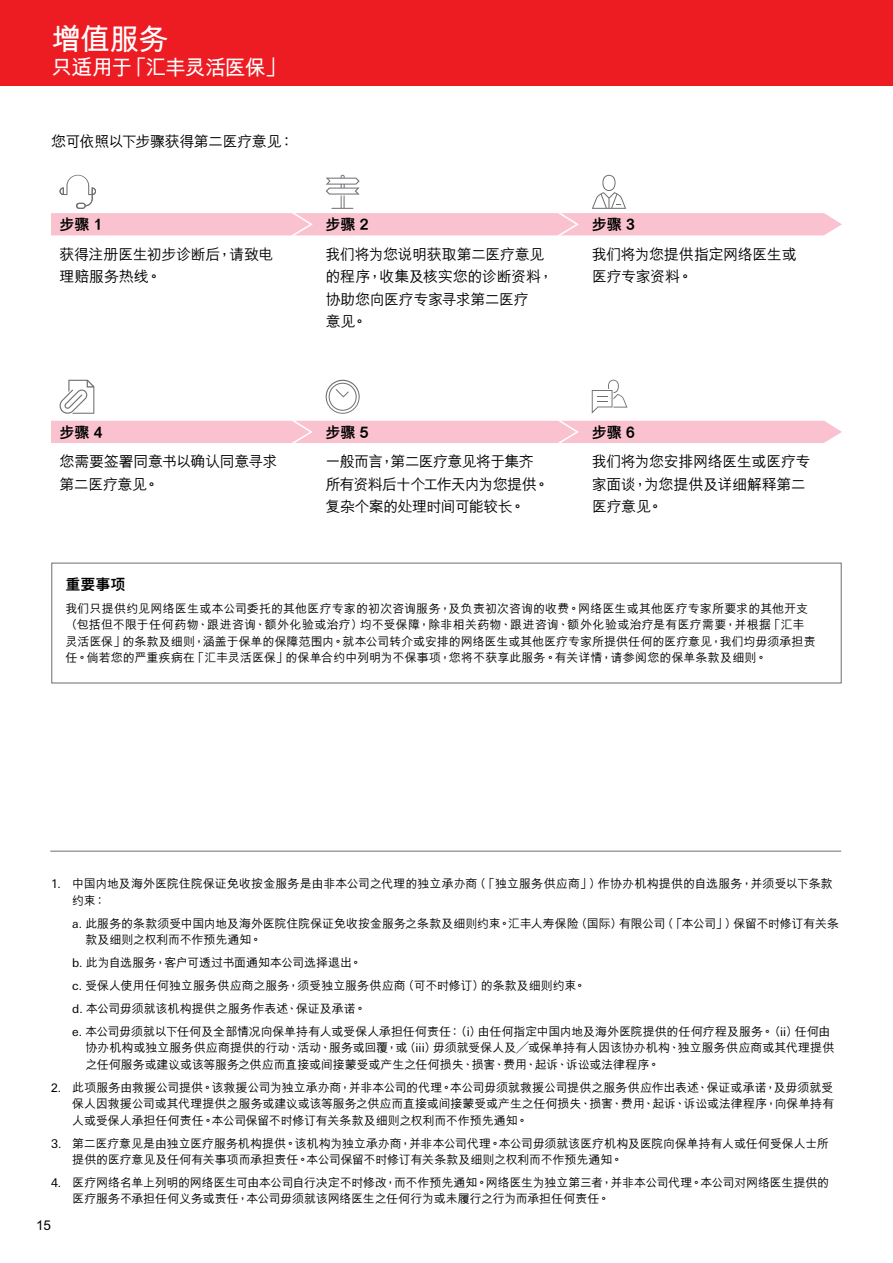
<style>
.page{position:relative;width:893px;height:1263px;background:#fff}
.page>*{position:absolute;margin:0;border:0;box-sizing:border-box;transform-origin:0 0}
.t1{font:700 30px "M Hei PR Cfor HSBC";color:#fff}
.t2{font:700 21px "M Hei PR Cfor HSBC";letter-spacing:-.05em;color:#fff}
.t3{font:500 15px/22.5px "M Hei PR Cfor HSBC";letter-spacing:-.03em;color:#000}
.t4{font:500 15px/22.5px "M Hei PR Cfor HSBC";letter-spacing:-.05em;color:#000}
.t5{font:800 15px "M Hei PR Cfor HSBC";color:#000}
.t6{font:500 13.5px "M Hei H Kfor HSBC";color:#000}
.t7{font:500 12px/16.5px "M Hei PR Cfor HSBC";letter-spacing:-.005em;color:#000}
.s1{font-family:"M Hei H Kfor HSBC";font-weight:700}
.s2{font-family:"M Hei H Kfor HSBC"}
.s3{font-family:"Univers Nextfor HSBC";font-weight:400}
</style>
<div class="page">
<div style="left:0;top:0;width:893px;height:85px;background:#ed1c23"></div>
<hr style="left:50px;top:851px;width:791px;height:1px;background:#6d6e71">
<svg style="left:51px;top:174px;width:791px;height:62px"></svg>
<svg style="left:51px;top:379px;width:791px;height:64px"></svg>
<div style="left:51px;top:563px;width:791px;height:120px;border:1px solid #6d6e71"></div>
<h1 class="t1" style="left:51px;top:24px;width:119px">增值服务</h1>
<h2 class="t2" style="left:51px;top:56px;width:236px">只适用于「汇丰灵活医保」</h2>
<p class="t3" style="left:51px;top:130px;width:245px">您可依照以下步骤获得第二医疗意见<span class="s1">：</span></p>
<p class="t5" style="left:60px;top:217px;width:45px">步骤 <span class="s2">1</span></p>
<p class="t5" style="left:326px;top:217px;width:45px">步骤 <span class="s2">2</span></p>
<p class="t5" style="left:592px;top:217px;width:45px">步骤 <span class="s2">3</span></p>
<p class="t3" style="left:60px;top:243px;width:216px">获得注册医生初步诊断后<span class="s1">，</span>请致电理赔服务热线<span class="s1">。</span></p>
<p class="t3" style="left:326px;top:243px;width:229px">我们将为您说明获取第二医疗意见的程序<span class="s1">，</span>收集及核实您的诊断资料<span class="s1">，</span>协助您向医疗专家寻求第二医疗<br>意见<span class="s1">。</span></p>
<p class="t3" style="left:592px;top:243px;width:206px">我们将为您提供指定网络医生或医疗专家资料<span class="s1">。</span></p>
<p class="t5" style="left:60px;top:425px;width:45px">步骤 <span class="s2">4</span></p>
<p class="t5" style="left:326px;top:425px;width:45px">步骤 <span class="s2">5</span></p>
<p class="t5" style="left:592px;top:425px;width:45px">步骤 <span class="s2">6</span></p>
<p class="t3" style="left:60px;top:450px;width:219px">您需要签署同意书以确认同意寻求第二医疗意见<span class="s1">。</span></p>
<p class="t4" style="left:326px;top:450px;width:225px">一般而言<span class="s1">，</span>第二医疗意见将于集齐所有资料后十个工作天内为您提供<span class="s1">。</span>复杂个案的处理时间可能较长<span class="s1">。</span></p>
<p class="t3" style="left:592px;top:450px;width:220px">我们将为您安排网络医生或医疗专家面谈<span class="s1">，</span>为您提供及详细解释第二医疗意见<span class="s1">。</span></p>
<p class="t5" style="left:65px;top:577px;width:61px">重要事项</p>
<p class="t7" style="left:65px;top:600px;width:752px">我们只提供约见网络医生或本公司委托的其他医疗专家的初次咨询服务<span class="s1">，</span>及负责初次咨询的收费<span class="s1">。</span>网络医生或其他医疗专家所要求的其他开支（包括但不限于任何药物<span class="s1">、</span>跟进咨询<span class="s1">、</span>额外化验或治疗）均不受保障<span class="s1">，</span>除非相关药物<span class="s1">、</span>跟进咨询<span class="s1">、</span>额外化验或治疗是有医疗需要<span class="s1">，</span>并根据「汇丰灵活医保」的条款及细则<span class="s1">，</span>涵盖于保单的保障范围内<span class="s1">。</span>就本公司转介或安排的网络医生或其他医疗专家所提供任何的医疗意见<span class="s1">，</span>我们均毋须承担责任<span class="s1">。</span>倘若您的严重疾病在「汇丰灵活医保」的保单合约中列明为不保事项<span class="s1">，</span>您将不获享此服务<span class="s1">。</span>有关详情<span class="s1">，</span>请参阅您的保单条款及细则<span class="s1">。</span></p>
<p class="t7" style="left:72px;top:875px;width:762px;text-indent:-21px"><span class="s3">1</span>. 中国内地及海外医院住院保证免收按金服务是由非本公司之代理的独立承办商（「独立服务供应商」）作协办机构提供的自选服务<span class="s1">，</span>并须受以下条款约束<span class="s1">：</span></p>
<p class="t7" style="left:86px;top:915px;width:755px;text-indent:-13px"><span class="s3">a</span>. 此服务的条款须受中国内地及海外医院住院保证免收按金服务之条款及细则约束<span class="s1">。</span>汇丰人寿保险（国际）有限公司（「本公司」）保留不时修订有关条款及细则之权利而不作预先通知<span class="s1">。</span></p>
<p class="t7" style="left:72px;top:951px;width:760px;line-height:23px"><span class="s3">b</span>. 此为自选服务<span class="s1">，</span>客户可透过书面通知本公司选择退出<span class="s1">。<br></span><span class="s3">c</span>. 受保人使用任何独立服务供应商之服务<span class="s1">，</span>须受独立服务供应商（可不时修订）的条款及细则约束<span class="s1">。<br></span><span class="s3">d</span>. 本公司毋须就该机构提供之服务作表述<span class="s1">、</span>保证及承诺<span class="s1">。<br></span><span class="s3">e</span>. 本公司毋须就以下任何及全部情况向保单持有人或受保人承担任何责任<span class="s1">：</span>（<span class="s3">i</span>）由任何指定中国内地及海外医院提供的任何疗程及服务<span class="s1">。</span>（<span class="s3">ii</span>）任何由</p>
<p class="t7" style="left:85px;top:1039px;width:750px">协办机构或独立服务供应商提供的行动<span class="s1">、</span>活动<span class="s1">、</span>服务或回覆<span class="s1">，</span>或（<span class="s3">iii</span>）毋须就受保人及／或保单持有人因该协办机构<span class="s1">、</span>独立服务供应商或其代理提供之任何服务或建议或该等服务之供应而直接或间接蒙受或产生之任何损失<span class="s1">、</span>损害<span class="s1">、</span>费用<span class="s1">、</span>起诉<span class="s1">、</span>诉讼或法律程序<span class="s1">。</span></p>
<p class="t7" style="left:72px;top:1079px;width:764px;text-align:justify;text-indent:-21px"><span class="s2">2.</span> 此项服务由救援公司提供<span class="s1">。</span>该救援公司为独立承办商<span class="s1">，</span>并非本公司的代理<span class="s1">。</span>本公司毋须就救援公司提供之服务供应作出表述<span class="s1">、</span>保证或承诺<span class="s1">，</span>及毋须就受保人因救援公司或其代理提供之服务或建议或该等服务之供应而直接或间接蒙受或产生之任何损失<span class="s1">、</span>损害<span class="s1">、</span>费用<span class="s1">、</span>起诉<span class="s1">、</span>诉讼或法律程序<span class="s1">，</span>向保单持有人或受保人承担任何责任<span class="s1">。</span>本公司保留不时修订有关条款及细则之权利而不作预先通知<span class="s1">。</span></p>
<p class="t7" style="left:72px;top:1135px;width:758px;text-indent:-21px"><span class="s3">3</span>. 第二医疗意见是由独立医疗服务机构提供<span class="s1">。</span>该机构为独立承办商<span class="s1">，</span>并非本公司代理<span class="s1">。</span>本公司毋须就该医疗机构及医院向保单持有人或任何受保人士所提供的医疗意见及任何有关事项而承担责任<span class="s1">。</span>本公司保留不时修订有关条款及细则之权利而不作预先通知<span class="s1">。</span></p>
<p class="t7" style="left:72px;top:1174px;width:758px;text-indent:-21px"><span class="s3">4</span>. 医疗网络名单上列明的网络医生可由本公司自行决定不时修改<span class="s1">，</span>而不作预先通知<span class="s1">。</span>网络医生为独立第三者<span class="s1">，</span>并非本公司代理<span class="s1">。</span>本公司对网络医生提供的医疗服务不承担任何义务或责任<span class="s1">，</span>本公司毋须就该网络医生之任何行为或未履行之行为而承担任何责任<span class="s1">。</span></p>
<p class="t6" style="left:36px;top:1215px;width:17px">15</p>
</div>
